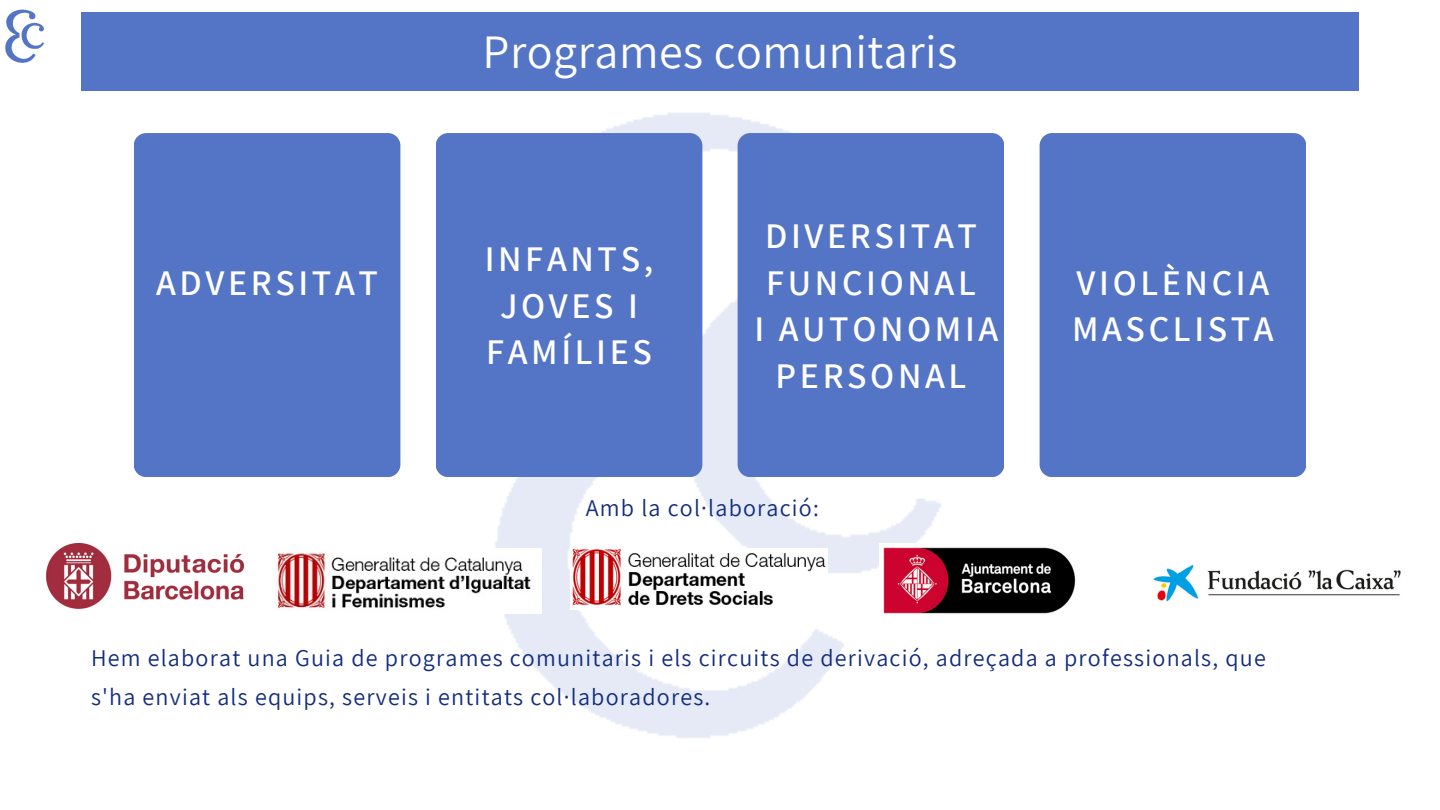
<style>
.page{position:relative;width:1440px;height:810px;background:#fff}
.page>*{position:absolute;margin:0;border:0;box-sizing:border-box;transform-origin:0 0}
.t1{font:48px "Assistant";letter-spacing:.01em;color:#fff}
.t2{font:600 36px/46.5px "Assistant";letter-spacing:.1em;color:#fff;text-align:center}
.t3{font:24px/38.2px "Assistant";letter-spacing:.05em;color:#132d7d}
</style>
<div class="page">
<img style="left:5px;top:9px;width:39px;height:54px">
<div style="left:134px;top:133px;width:266px;height:344px;background:#5474c6;border-radius:13px"></div>
<img style="left:436px;top:113px;width:505px;height:625px">
<div style="left:436px;top:133px;width:266px;height:344px;background:#5474c6;border-radius:13px"></div>
<div style="left:738px;top:133px;width:266px;height:344px;background:#5474c6;border-radius:13px"></div>
<div style="left:1040px;top:133px;width:266px;height:344px;background:#5474c6;border-radius:13px"></div>
<img style="left:47px;top:544px;width:197px;height:65px">
<img style="left:879px;top:544px;width:197px;height:74px">
<img style="left:1153px;top:565px;width:248px;height:37px">
<img style="left:571px;top:548px;width:256px;height:61px">
<img style="left:277px;top:548px;width:265px;height:66px">
<div style="left:81px;top:12px;width:1278px;height:79px;background:#5474c6"></div>
<h2 class="t2" style="left:156px;top:258px;width:223px">ADVERSITAT</h2>
<h1 class="t1" style="left:483px;top:19px;width:476px">Programes comunitaris</h1>
<h2 class="t2" style="left:485px;top:235px;width:170px">INFANTS,<br>JOVES I<br>FAMÍLIES</h2>
<h2 class="t2" style="left:754px;top:212px;width:245px">DIVERSITAT<br>FUNCIONAL<br>I AUTONOMIA<br>PERSONAL</h2>
<p class="t3" style="left:586px;top:488px;width:235px">Amb la col·laboració:</p>
<h2 class="t2" style="left:1072px;top:258px;width:203px;text-align:left">VIOLÈNCIA<br>MASCLISTA</h2>
<p class="t3" style="left:91px;top:638px;width:1176px">Hem elaborat una Guia de programes comunitaris i els circuits de derivació, adreçada a professionals, que s'ha enviat als equips, serveis i entitats col·laboradores.</p>
</div>
